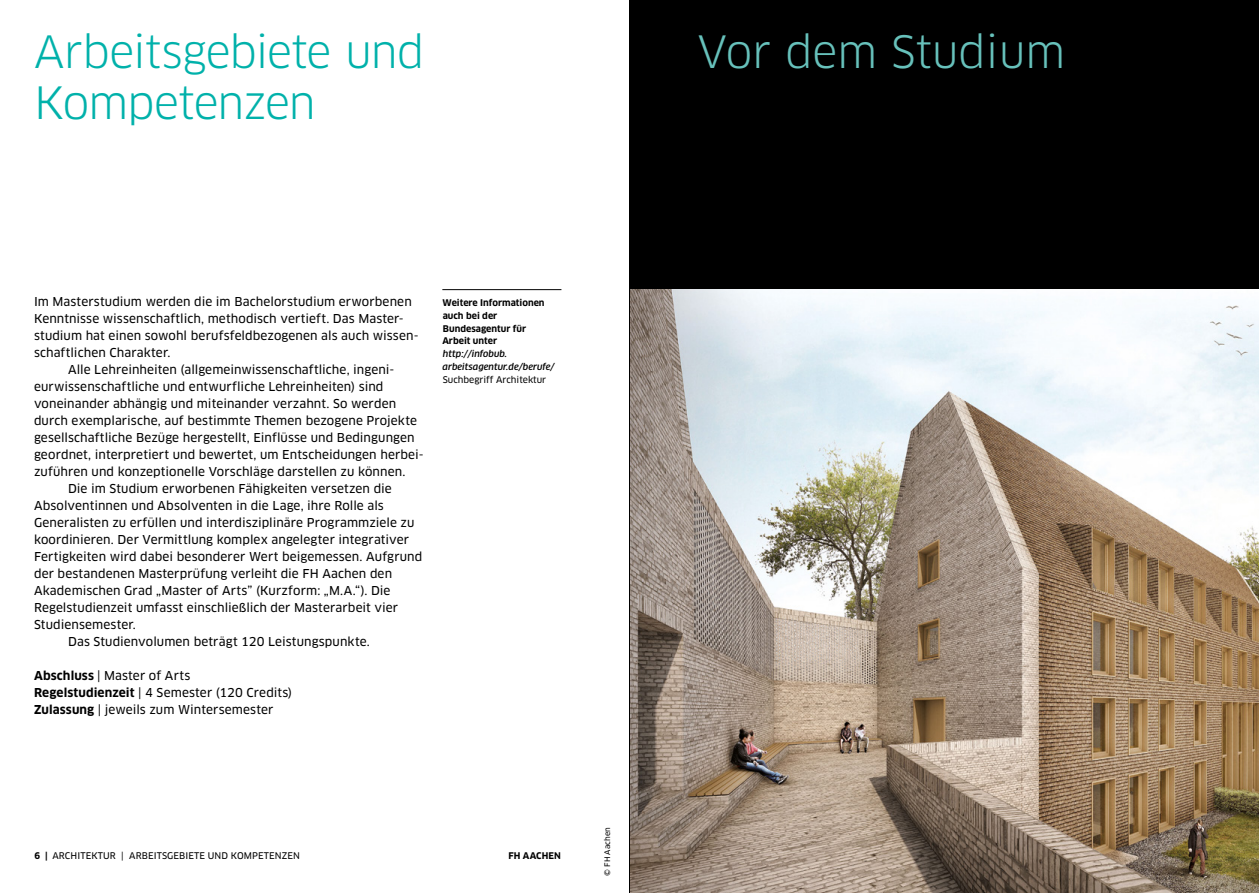
<style>
.page{position:relative;width:1259px;height:893px;background:#fff}
.page>*{position:absolute;margin:0;border:0;box-sizing:border-box;transform-origin:0 0}
.t1{font:43.5px/51px "Clan OT";letter-spacing:-.025em;color:#00b1aa}
.t2{font:43.5px "Clan OT";color:#67c1bb}
.t3{font:12px/17px "Clan OT News";letter-spacing:.005em;color:#000}
.t4{font:700 9px/12.8px "Clan OT";color:#000}
.t5{font:9px "Clan OT News";letter-spacing:.01em;color:#000}
.t6{font:italic 500 9px/12.8px "Clan OT";color:#000}
.t7{font:7.5px "Clan OT News";color:#000}
.s1{font-family:"Clan OT";font-weight:700}
</style>
<div class="page">
<hr style="left:442px;top:289px;width:119px;height:1px;background:#000">
<div style="left:629px;top:0;width:630px;height:893px;background:#000"></div>
<img style="left:630px;top:289px;width:629px;height:604px">
<h1 class="t1" style="left:34px;top:27px;width:392px">Arbeitsgebiete und<br>Kompetenzen</h1>
<h1 class="t2" style="left:697px;top:26px;width:369px">Vor dem Studium</h1>
<p class="t3" style="left:34px;top:293px;width:379px">Im Masterstudium werden die im Bachelorstudium erworbenen</p>
<p class="t3" style="left:34px;top:310px;width:371px">Kenntnisse wissenschaftlich, methodisch vertieft. Das Master-</p>
<p class="t3" style="left:34px;top:327px;width:386px">studium hat einen sowohl berufsfeldbezogenen als auch wissen-</p>
<p class="t3" style="left:34px;top:344px;width:138px">schaftlichen Charakter.</p>
<p class="t3" style="left:68px;top:361px;width:328px">Alle Lehreinheiten (allgemeinwissenschaftliche, ingeni-</p>
<p class="t3" style="left:34px;top:378px;width:351px">eurwissenschaftliche und entwurfliche Lehreinheiten) sind</p>
<p class="t3" style="left:34px;top:395px;width:364px">voneinander abhängig und miteinander verzahnt. So werden</p>
<p class="t3" style="left:34px;top:412px;width:385px">durch exemplarische, auf bestimmte Themen bezogene Projekte</p>
<p class="t3" style="left:34px;top:429px;width:382px">gesellschaftliche Bezüge hergestellt, Einflüsse und Bedingungen</p>
<p class="t3" style="left:34px;top:446px;width:391px">geordnet, interpretiert und bewertet, um Entscheidungen herbei-</p>
<p class="t3" style="left:34px;top:463px;width:373px">zuführen und konzeptionelle Vorschläge darstellen zu können.</p>
<p class="t3" style="left:68px;top:480px;width:325px">Die im Studium erworbenen Fähigkeiten versetzen die</p>
<p class="t3" style="left:34px;top:497px;width:351px">Absolventinnen und Absolventen in die Lage, ihre Rolle als</p>
<p class="t3" style="left:34px;top:514px;width:382px">Generalisten zu erfüllen und interdisziplinäre Programmziele zu</p>
<p class="t3" style="left:34px;top:531px;width:377px">koordinieren. Der Vermittlung komplex angelegter integrativer</p>
<p class="t3" style="left:34px;top:548px;width:390px">Fertigkeiten wird dabei besonderer Wert beigemessen. Aufgrund</p>
<p class="t3" style="left:34px;top:565px;width:359px">der bestandenen Masterprüfung verleiht die FH Aachen den</p>
<p class="t3" style="left:34px;top:582px;width:358px">Akademischen Grad „Master of Arts” (Kurzform: „M.A.“). Die</p>
<p class="t3" style="left:34px;top:599px;width:366px">Regelstudienzeit umfasst einschließlich der Masterarbeit vier</p>
<p class="t3" style="left:34px;top:616px;width:103px">Studiensemester.</p>
<p class="t3" style="left:68px;top:633px;width:303px">Das Studienvolumen beträgt 120 Leistungspunkte.</p>
<p class="t3" style="left:34px;top:667px;width:260px"><span class="s1">Abschluss</span> | Master of Arts<br><span class="s1">Regelstudienzeit</span> | 4 Semester (120 Credits)<br><span class="s1">Zulassung</span> | jeweils zum Wintersemester</p>
<p class="t4" style="left:442px;top:297px;width:104px">Weitere Informationen auch bei der<br>Bundesagentur für<br>Arbeit unter</p>
<p class="t6" style="left:442px;top:348px;width:114px">http://infobub. arbeitsagentur.de/berufe/</p>
<p class="t5" style="left:443px;top:374px;width:105px">Suchbegriff Architektur</p>
<p class="t5" style="left:34px;top:850px;width:31px"><span class="s1">6 |</span> Archi</p>
<p class="t5" style="left:80px;top:850px;width:165px">tektur | Arb eitsgebi ete und Komp</p>
<p class="t5" style="left:258px;top:850px;width:42px">etenzen</p>
<p class="t4" style="left:508px;top:849px;width:54px">FH AACHEN</p>
<p class="t7" style="left:603px;top:876px;width:50px;rotate:-90deg">© FH Aachen</p>
</div>
